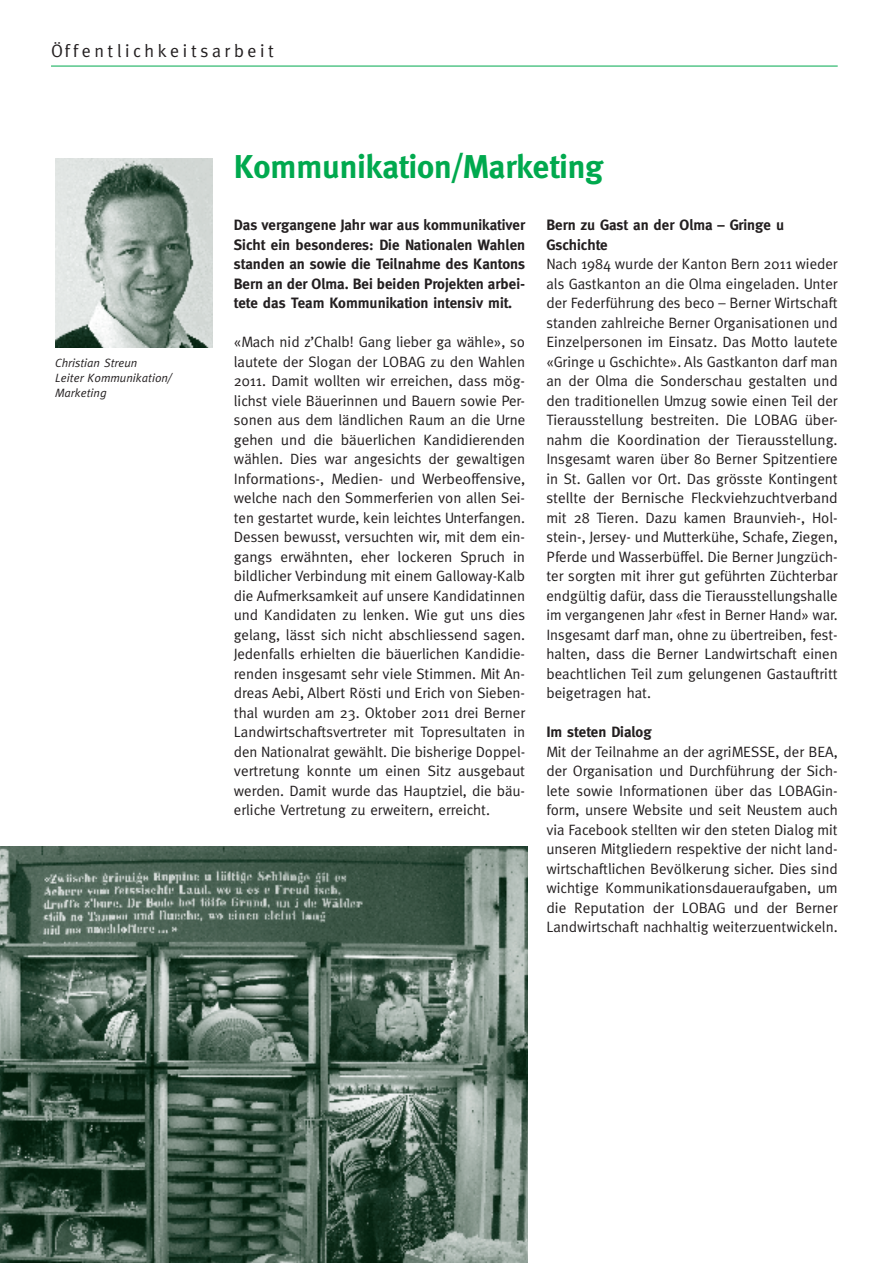
<style>
.page{position:relative;width:893px;height:1263px;background:#fff}
.page>*{position:absolute;margin:0;border:0;box-sizing:border-box;transform-origin:0 0}
.t1{font:700 33px "Meta";color:#00a94e}
.t2{font:18px "Meta";letter-spacing:.2em;color:#231f20}
.t3{font:15px/19.5px "Meta";color:#231f20;text-align:justify}
.t4{font:700 15px/19.5px "Meta";color:#231f20;text-align:justify}
.t5{font:italic 12px/15px "Meta";color:#231f20}
</style>
<div class="page">
<hr style="left:51px;top:66px;width:787px;height:1px;background:#00a94e">
<img style="left:55px;top:158px;width:158px;height:189px">
<img style="left:0;top:846px;width:527px;height:417px">
<p class="t2" style="left:51px;top:41px;width:225px">Öffentlichkeitsarbeit</p>
<p class="t5" style="left:55px;top:355px;width:118px">Christian Streun<br>Leiter Kommunikation/<br>Marketing</p>
<h1 class="t1" style="left:234px;top:147px;width:371px">Kommunikation/Marketing</h1>
<p class="t4" style="left:234px;top:215px;width:293px">Das vergangene Jahr war aus kommunikativer Sicht ein besonderes: Die Nationalen Wahlen standen an sowie die Teilnahme des Kantons Bern an der Olma. Bei beiden Projekten arbei&shy;tete das Team Kommunikation intensiv mit.</p>
<p class="t3" style="left:234px;top:332px;width:293px">«Mach nid z’Chalb! Gang lieber ga wähle», so lautete der Slogan der LOBAG zu den Wahlen 2011. Damit wollten wir erreichen, dass mög&shy;lichst viele Bäuerinnen und Bauern sowie Per&shy;sonen aus dem ländlichen Raum an die Urne gehen und die bäuerlichen Kandidierenden wählen. Dies war angesichts der gewaltigen Informations-, Medien- und Werbeoffensive, welche nach den Sommerferien von allen Sei&shy;ten gestartet wurde, kein leichtes Unterfangen.<br>Dessen bewusst, versuchten wir, mit dem ein&shy;gangs erwähnten, eher lockeren Spruch in bildlicher Verbindung mit einem Galloway-Kalb die Aufmerksamkeit auf unsere Kandidatinnen und Kandidaten zu lenken. Wie gut uns dies gelang, lässt sich nicht abschliessend sagen.<br>Jedenfalls erhielten die bäuerlichen Kandidie&shy;renden insgesamt sehr viele Stimmen. Mit An&shy;dreas Aebi, Albert Rösti und Erich von Sieben&shy;thal wurden am 23. Oktober 2011 drei Berner Landwirtschaftsvertreter mit Topresultaten in den Nationalrat gewählt. Die bisherige Doppel&shy;vertretung konnte um einen Sitz ausgebaut werden. Damit wurde das Hauptziel, die bäu&shy;erliche Vertretung zu erweitern, erreicht.</p>
<p class="t4" style="left:546px;top:215px;width:239px">Bern zu Gast an der Olma – Gringe u<br>Gschichte</p>
<p class="t3" style="left:546px;top:254px;width:293px">Nach 1984 wurde der Kanton Bern 2011 wieder als Gastkanton an die Olma eingeladen. Unter der Federführung des beco – Berner Wirtschaft standen zahlreiche Berner Organisationen und Einzelpersonen im Einsatz. Das Motto lautete «Gringe u Gschichte». Als Gastkanton darf man an der Olma die Sonderschau gestalten und den traditionellen Umzug sowie einen Teil der Tierausstellung bestreiten. Die LOBAG über&shy;nahm die Koordination der Tierausstellung.<br>Insgesamt waren über 80 Berner Spitzentiere in St. Gallen vor Ort. Das grösste Kontingent stellte der Bernische Fleckviehzuchtverband mit 28 Tieren. Dazu kamen Braunvieh-, Hol&shy;stein-, Jersey- und Mutterkühe, Schafe, Ziegen, Pferde und Wasserbüffel. Die Berner Jungzüch&shy;ter sorgten mit ihrer gut geführten Züchterbar endgültig dafür, dass die Tierausstellungshalle im vergangenen Jahr «fest in Berner Hand» war.<br>Insgesamt darf man, ohne zu übertreiben, fest&shy;halten, dass die Berner Landwirtschaft einen beachtlichen Teil zum gelungenen Gastauftritt beigetragen hat.</p>
<p class="t4" style="left:546px;top:722px;width:107px">Im steten Dialog</p>
<p class="t3" style="left:546px;top:741px;width:293px">Mit der Teilnahme an der agriMESSE, der BEA, der Organisation und Durchführung der Sich&shy;lete sowie Informationen über das LOBAGin&shy;form, unsere Website und seit Neustem auch via Facebook stellten wir den steten Dialog mit unseren Mitgliedern respektive der nicht land&shy;wirtschaftlichen Bevölkerung sicher. Dies sind wichtige Kommunikationsdaueraufgaben, um die Reputation der LOBAG und der Berner Landwirtschaft nachhaltig weiterzuentwickeln.</p>
</div>
